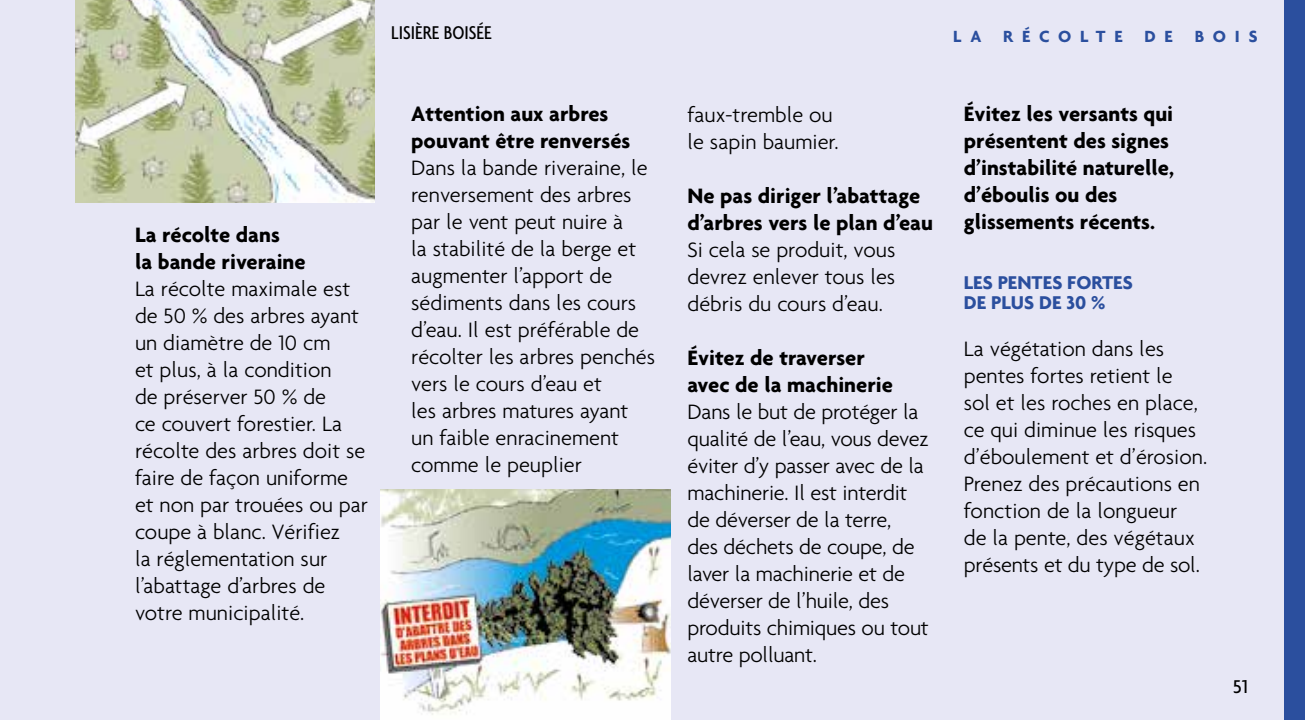
<style>
.page{position:relative;width:1305px;height:720px;background:#fff}
.page>*{position:absolute;margin:0;border:0;box-sizing:border-box;transform-origin:0 0}
.t1{font:300 22.5px/27px "Agenda";color:#000}
.t2{font:700 22.5px/27px "Agenda";color:#000}
.t3{font:700 20px/20px "Agenda";color:#2b4f9e}
.t4{font:500 condensed 20px "Agenda";color:#000}
.t5{font:500 20px "Agenda";color:#000}
.t6{font:700 17.5px "Agenda";letter-spacing:.5em;color:#2b4f9e}
</style>
<div class="page">
<div style="left:0;top:0;width:1303px;height:720px;background:#e7e7f5"></div>
<div style="left:1284px;top:0;width:21px;height:720px;background:#2b4f9e"></div>
<img style="left:76px;top:0;width:298px;height:202px">
<img style="left:381px;top:489px;width:289px;height:231px">
<p class="t2" style="left:135px;top:221px;width:172px">La récolte dans<br>la bande riveraine</p>
<p class="t1" style="left:135px;top:275px;width:234px">La récolte maximale est de 50 % des arbres ayant un diamètre de 10 cm<br>et plus, à la condition<br>de préserver 50 % de<br>ce couvert forestier. La récolte des arbres doit se faire de façon uniforme et non par trouées ou par coupe à blanc. Vérifiez<br>la réglementation sur l’abattage d’arbres de votre municipalité.</p>
<p class="t4" style="left:391px;top:21px;width:102px">LISIÈRE BOISÉE</p>
<p class="t6" style="left:953px;top:26px;width:306px">LA RÉCOLTE DE BOIS</p>
<p class="t2" style="left:411px;top:100px;width:221px">Attention aux arbres pouvant être renversés</p>
<p class="t1" style="left:411px;top:154px;width:245px">Dans la bande riveraine, le renversement des arbres par le vent peut nuire à<br>la stabilité de la berge et augmenter l’apport de sédiments dans les cours d’eau. Il est préférable de récolter les arbres penchés vers le cours d’eau et<br>les arbres matures ayant un faible enracinement comme le peuplier</p>
<p class="t1" style="left:688px;top:101px;width:153px">faux-tremble ou le sapin baumier.</p>
<p class="t2" style="left:688px;top:181px;width:247px">Ne pas diriger l’abattage d’arbres vers le plan d’eau</p>
<p class="t1" style="left:688px;top:236px;width:209px;text-align:justify">Si cela se produit, vous devrez enlever tous les débris du cours d’eau.</p>
<p class="t2" style="left:688px;top:343px;width:207px">Évitez de traverser avec de la machinerie</p>
<p class="t1" style="left:688px;top:398px;width:243px">Dans le but de protéger la qualité de l’eau, vous devez éviter d’y passer avec de la machinerie. Il est interdit de déverser de la terre,<br>des déchets de coupe, de laver la machinerie et de déverser de l’huile, des produits chimiques ou tout autre polluant.</p>
<p class="t2" style="left:964px;top:100px;width:212px">Évitez les versants qui présentent des signes d’instabilité naturelle, d’éboulis ou des glissements récents.</p>
<p class="t3" style="left:964px;top:273px;width:170px">LES PENTES FORTES<br>DE PLUS DE 30 %</p>
<p class="t1" style="left:964px;top:335px;width:245px">La végétation dans les pentes fortes retient le<br>sol et les roches en place, ce qui diminue les risques d’éboulement et d’érosion.<br>Prenez des précautions en fonction de la longueur<br>de la pente, des végétaux présents et du type de sol.</p>
<p class="t5" style="left:1233px;top:675px;width:17px">51</p>
</div>
